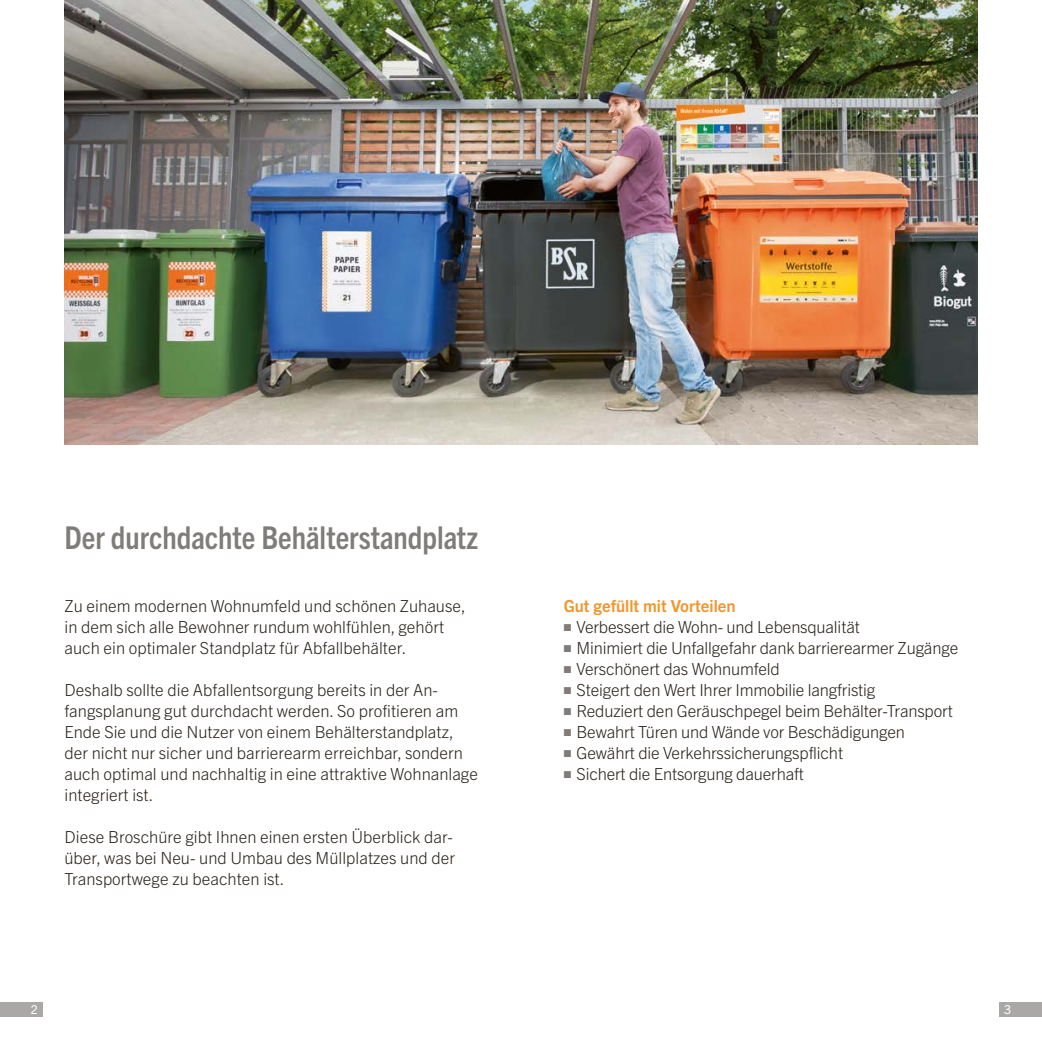
<style>
.page{position:relative;width:1042px;height:1042px;background:#fff}
.page>*{position:absolute;margin:0;border:0;box-sizing:border-box;transform-origin:0 0}
._02_Headline{font:700 condensed 31.5px "Trade Gothic Next LT Pro";color:#7f7c7a}
._02_Copy_9_5pt{font:300 16.62px/21px "Trade Gothic Next LT Pro";color:#29211a}
._02_Subline_9_5pt_Bold{font:700 16.62px "Trade Gothic Next LT Pro";color:#f1952a}
.t1{font:12.25px "Trade Gothic Next LT Pro";color:#fff}
.s1{color:#7f7c7a}
</style>
<div class="page">
<div style="left:0;top:1002px;width:43px;height:15px;background:#a9a8a6"></div>
<div style="left:999px;top:1002px;width:43px;height:15px;background:#a9a8a6"></div>
<img style="left:64px;top:0;width:913px;height:444px">
<h2 class="_02_Headline" style="left:64px;top:516px;width:415px">Der durchdachte Behälterstandplatz</h2>
<p class="_02_Copy_9_5pt" style="left:64px;top:594px;width:403px">Zu einem modernen Wohnumfeld und schönen Zuhause, in dem sich alle Bewohner rundum wohlfühlen, gehört auch ein optimaler Standplatz für Abfallbehälter.</p>
<p class="_02_Copy_9_5pt" style="left:64px;top:678px;width:415px">Deshalb sollte die Abfallentsorgung bereits in der An&shy;fangsplanung gut durchdacht werden. So profitieren am Ende Sie und die Nutzer von einem Behälterstandplatz, der nicht nur sicher und barrierearm erreichbar, sondern auch optimal und nachhaltig in eine attraktive Wohnanlage integriert ist.</p>
<p class="_02_Copy_9_5pt" style="left:64px;top:825px;width:392px">Diese Broschüre gibt Ihnen einen ersten Überblick dar&shy;über, was bei Neu- und Umbau des Müllplatzes und der<br>Transportwege zu beachten ist.</p>
<h3 class="_02_Subline_9_5pt_Bold" style="left:564px;top:594px;width:174px">Gut gefüllt mit Vorteilen</h3>
<p class="_02_Copy_9_5pt" style="left:564px;top:615px;width:298px"><span class="s1">■</span> Verbessert die Wohn- und Lebensqualität</p>
<p class="_02_Copy_9_5pt" style="left:564px;top:636px;width:396px"><span class="s1">■</span> Minimiert die Unfallgefahr dank barrierearmer Zugänge</p>
<p class="_02_Copy_9_5pt" style="left:564px;top:657px;width:218px"><span class="s1">■</span> Verschönert das Wohnumfeld</p>
<p class="_02_Copy_9_5pt" style="left:564px;top:678px;width:313px"><span class="s1">■</span> Steigert den Wert Ihrer Immobilie langfristig</p>
<p class="_02_Copy_9_5pt" style="left:564px;top:699px;width:391px"><span class="s1">■</span> Reduziert den Geräuschpegel beim Behälter-Transport</p>
<p class="_02_Copy_9_5pt" style="left:564px;top:720px;width:343px"><span class="s1">■</span> Bewahrt Türen und Wände vor Beschädigungen</p>
<p class="_02_Copy_9_5pt" style="left:564px;top:741px;width:281px"><span class="s1">■</span> Gewährt die Verkehrssicherungspflicht</p>
<p class="_02_Copy_9_5pt" style="left:564px;top:762px;width:242px"><span class="s1">■</span> Sichert die Entsorgung dauerhaft</p>
<p class="t1" style="left:31px;top:1001px;width:9px">2</p>
<p class="t1" style="left:1004px;top:1001px;width:9px">3</p>
</div>
